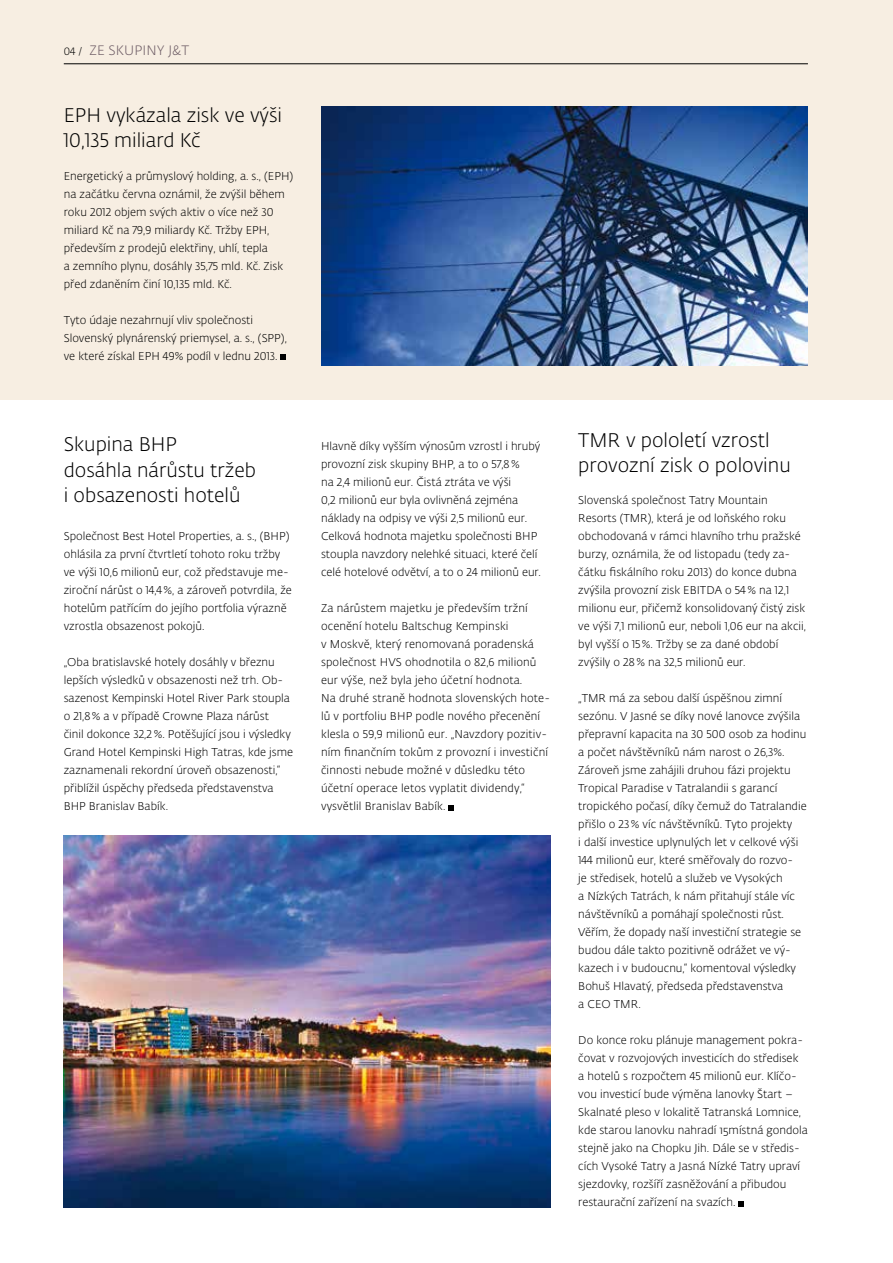
<style>
.page{position:relative;width:893px;height:1263px;background:#fff}
.page>*{position:absolute;margin:0;border:0;box-sizing:border-box;transform-origin:0 0}
.t1{font:300 19.5px/25.5px "Fedra Sans Alt Pro";color:#000}
.t2{font:300 13.5px "Fedra Sans Alt Pro";color:#6e5d66}
.t3{font:300 11.25px/18px "Fedra Sans Alt Pro";color:#000}
.t4{font:300 10.5px "Fedra Sans Alt Pro";color:#000}
</style>
<div class="page">
<div style="left:0;top:0;width:893px;height:400px;background:#f7eee2"></div>
<hr style="left:64px;top:64px;width:744px;height:1px;background:#000">
<svg style="left:738px;top:1201px;width:6px;height:5px"></svg>
<svg style="left:449px;top:805px;width:5px;height:5px"></svg>
<img style="left:64px;top:836px;width:487px;height:372px">
<svg style="left:281px;top:355px;width:5px;height:5px"></svg>
<img style="left:321px;top:106px;width:487px;height:260px">
<p class="t4" style="left:64px;top:45px;width:20px">04 /</p>
<p class="t2" style="left:89px;top:42px;width:44px">ze skupin</p>
<p class="t2" style="left:157px;top:42px;width:34px">y J&amp;T</p>
<h1 class="t1" style="left:64px;top:102px;width:220px">EPH vykázala zisk ve výši<br>10,135 miliard Kč</h1>
<p class="t3" style="left:64px;top:167px;width:231px">Energetický a průmyslový holding, a. s., (EPH) na začátku června oznámil, že zvýšil během roku 2012 objem svých aktiv o více než 30 miliard Kč na 79,9 miliardy Kč. Tržby EPH, především z prodejů elektřiny, uhlí, tepla<br>a zemního plynu, dosáhly 35,75 mld. Kč. Zisk před zdaněním činí 10,135 mld. Kč.</p>
<p class="t3" style="left:64px;top:311px;width:225px">Tyto údaje nezahrnují vliv společnosti<br>Slovenský plynárenský priemysel, a. s., (SPP), ve které získal EPH 49% podíl v lednu 2013.</p>
<h1 class="t1" style="left:64px;top:431px;width:194px">Skupina BHP<br>dosáhla nárůstu tržeb i obsazenosti hotelů</h1>
<p class="t3" style="left:64px;top:527px;width:230px">Společnost Best Hotel Properties, a. s., (BHP) ohlásila za první čtvrtletí tohoto roku tržby ve výši 10,6 milionů eur, což představuje me&shy;ziroční nárůst o 14,4%, a zároveň potvrdila, že hotelům patřícím do jejího portfolia výrazně vzrostla obsazenost pokojů.</p>
<p class="t3" style="left:64px;top:653px;width:231px">„Oba bratislavské hotely dosáhly v březnu lepších výsledků v obsazenosti než trh. Ob&shy;sazenost Kempinski Hotel River Park stoupla o 21,8% a v případě Crowne Plaza nárůst<br>činil dokonce 32,2%. Potěšující jsou i výsledky Grand Hotel Kempinski High Tatras, kde jsme zaznamenali rekordní úroveň obsazenosti,“ přiblížil úspěchy předseda představenstva BHP Branislav Babík.</p>
<p class="t3" style="left:321px;top:437px;width:221px">Hlavně díky vyšším výnosům vzrostl i hrubý provozní zisk skupiny BHP, a to o 57,8%<br>na 2,4 milionů eur. Čistá ztráta ve výši<br>0,2 milionů eur byla ovlivněná zejména náklady na odpisy ve výši 2,5 milionů eur.<br>Celková hodnota majetku společnosti BHP stoupla navzdory nelehké situaci, které čelí celé hotelové odvětví, a to o 24 milionů eur.</p>
<p class="t3" style="left:321px;top:599px;width:231px">Za nárůstem majetku je především tržní ocenění hotelu Baltschug Kempinski<br>v Moskvě, který renomovaná poradenská společnost HVS ohodnotila o 82,6 milionů eur výše, než byla jeho účetní hodnota.<br>Na druhé straně hodnota slovenských hote&shy;lů v portfoliu BHP podle nového přecenění klesla o 59,9 milionů eur. „Navzdory pozitiv&shy;ním finančním tokům z provozní i investiční činnosti nebude možné v důsledku této účetní operace letos vyplatit dividendy,“ vysvětlil Branislav Babík.</p>
<h1 class="t1" style="left:578px;top:427px;width:214px">TMR v pololetí vzrostl provozní zisk o polovinu</h1>
<p class="t3" style="left:578px;top:491px;width:229px">Slovenská společnost Tatry Mountain Resorts (TMR), která je od loňského roku obchodovaná v rámci hlavního trhu pražské burzy, oznámila, že od listopadu (tedy za&shy;čátku fiskálního roku 2013) do konce dubna zvýšila provozní zisk EBITDA o 54% na 12,1 milionu eur, přičemž konsolidovaný čistý zisk ve výši 7,1 milionů eur, neboli 1,06 eur na akcii, byl vyšší o 15%. Tržby se za dané období zvýšily o 28% na 32,5 milionů eur.</p>
<p class="t3" style="left:578px;top:689px;width:230px">„TMR má za sebou další úspěšnou zimní sezónu. V Jasné se díky nové lanovce zvýšila přepravní kapacita na 30 500 osob za hodinu a počet návštěvníků nám narost o 26,3%.<br>Zároveň jsme zahájili druhou fázi projektu Tropical Paradise v Tatralandii s garancí tropického počasí, díky čemuž do Tatralandie přišlo o 23% víc návštěvníků. Tyto projekty<br>i další investice uplynulých let v celkové výši 144 milionů eur, které směřovaly do rozvo-<br>je středisek, hotelů a služeb ve Vysokých<br>a Nízkých Tatrách, k nám přitahují stále víc návštěvníků a pomáhají společnosti růst.<br>Věřím, že dopady naší investiční strategie se budou dále takto pozitivně odrážet ve vý&shy;kazech i v budoucnu,“ komentoval výsledky Bohuš Hlavatý, předseda představenstva<br>a CEO TMR.</p>
<p class="t3" style="left:578px;top:1031px;width:231px">Do konce roku plánuje management pokra&shy;čovat v rozvojových investicích do středisek<br>a hotelů s rozpočtem 45 milionů eur. Klíčo&shy;vou investicí bude výměna lanovky Štart – Skalnaté pleso v lokalitě Tatranská Lomnice, kde starou lanovku nahradí 15místná gondola stejně jako na Chopku Jih. Dále se v středis&shy;cích Vysoké Tatry a Jasná Nízké Tatry upraví sjezdovky, rozšíří zasněžování a přibudou restaurační zařízení na svazích.</p>
</div>
